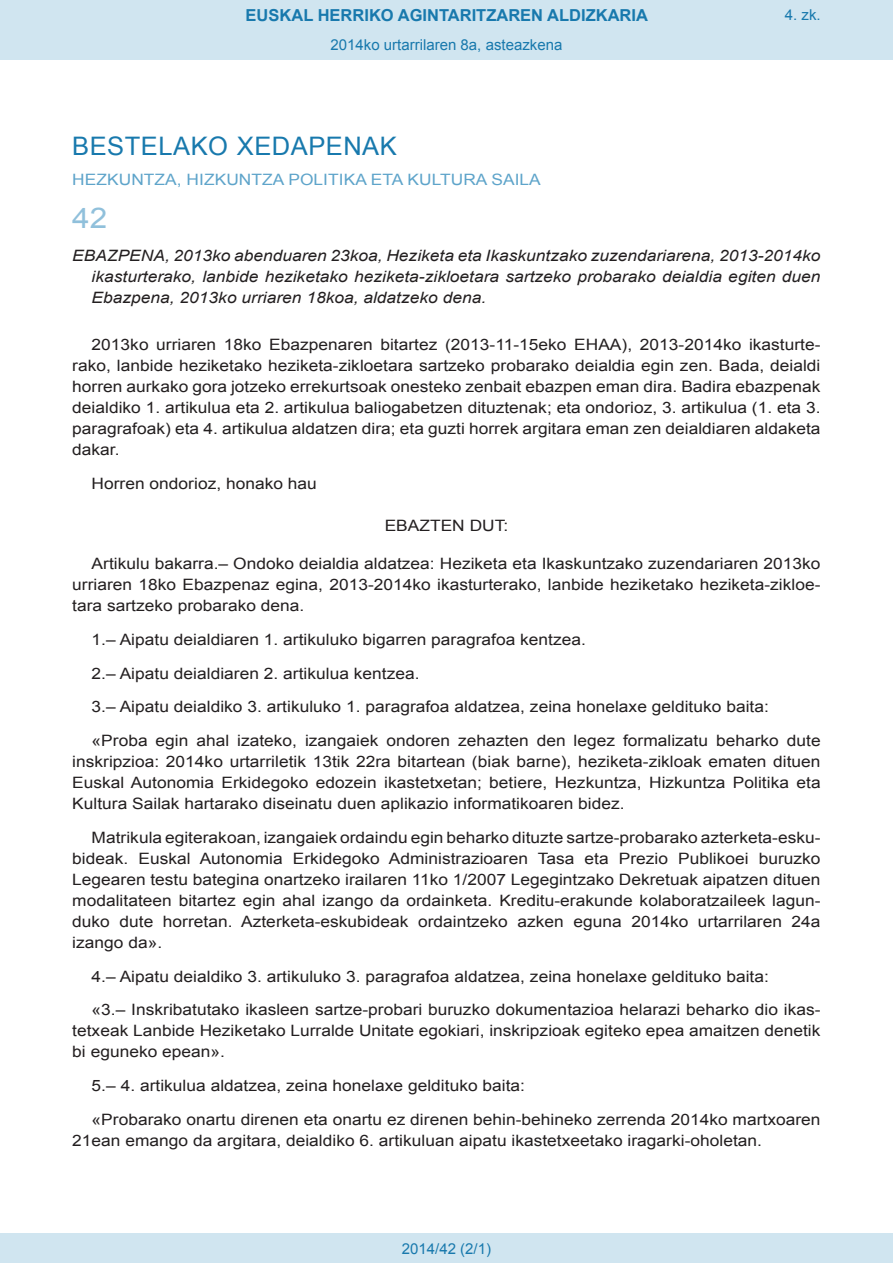
<style>
.page{position:relative;width:893px;height:1263px;background:#fff}
.page>*{position:absolute;margin:0;border:0;box-sizing:border-box;transform-origin:0 0}
.BOPVOrden{font:28.5px "Arial";color:#90c0db;scale:1.11 1}
.BOPVSeccion{font:25.5px "Arial";letter-spacing:.02em;color:#1879ad}
.t1{font:700 16.5px "Arial";color:#1879ad}
.BOPVDetalle{font:15.6px/21px "Arial";color:#231f20;text-align:justify;scale:1.11 1}
.BOPVTitulo{font:italic 15.6px/21px "Arial";color:#231f20;text-align:justify;scale:1.11 1}
.BOPVOrganismo{font:15.6px "Arial";letter-spacing:.005em;color:#5ea4ca;scale:1.11 1}
.BOPVClave{font:15.6px "Arial";color:#231f20;scale:1.11 1}
.Paginacion_Centro{font:15px "Arial";color:#1879ad}
</style>
<div class="page">
<div style="left:0;top:0;width:893px;height:60px;background:#d0e5f0"></div>
<div style="left:0;top:1233px;width:893px;height:30px;background:#d0e5f0"></div>
<p class="t1" style="left:246px;top:4px;width:404px">EUSKAL HERRIKO AGINTARITZAREN ALDIZKARIA</p>
<p class="Paginacion_Centro" style="left:331px;top:35px;width:233px">2014ko urtarrilaren 8a, asteazkena</p>
<p class="Paginacion_Centro" style="left:785px;top:5px;width:37px">4. zk.</p>
<p class="BOPVSeccion" style="left:72px;top:129px;width:326px">BESTELAKO XEDAPENAK</p>
<p class="BOPVOrganismo" style="left:72px;top:169px;width:424px">HEZKUNTZA, HIZKUNTZA POLITIKA ETA KULTURA SAILA</p>
<p class="BOPVOrden" style="left:72px;top:199px;width:33px">42</p>
<p class="BOPVTitulo" style="left:92px;top:246px;width:658px;text-indent:-19px">EBAZPENA, 2013ko abenduaren 23koa, Heziketa eta Ikaskuntzako zuzendariarena, 2013-2014ko ikasturterako, lanbide heziketako heziketa-zikloetara sartzeko probarako deialdia egiten duen Ebazpena, 2013ko urriaren 18koa, aldatzeko dena.</p>
<p class="BOPVDetalle" style="left:72px;top:334px;width:676px;text-indent:19px">2013ko urriaren 18ko Ebazpenaren bitartez (2013-11-15eko EHAA), 2013-2014ko ikasturte&shy;rako, lanbide heziketako heziketa-zikloetara sartzeko probarako deialdia egin zen. Bada, deialdi horren aurkako gora jotzeko errekurtsoak onesteko zenbait ebazpen eman dira. Badira ebazpenak deialdiko 1. artikulua eta 2. artikulua baliogabetzen dituztenak; eta ondorioz, 3. artikulua (1. eta 3. paragrafoak) eta 4. artikulua aldatzen dira; eta guzti horrek argitara eman zen deialdiaren aldaketa dakar.</p>
<p class="BOPVDetalle" style="left:92px;top:473px;width:204px">Horren ondorioz, honako hau</p>
<p class="BOPVClave" style="left:385px;top:515px;width:113px">EBAZTEN DUT:</p>
<p class="BOPVDetalle" style="left:72px;top:553px;width:676px;text-indent:19px">Artikulu bakarra.– Ondoko deialdia aldatzea: Heziketa eta Ikaskuntzako zuzendariaren 2013ko urriaren 18ko Ebazpenaz egina, 2013-2014ko ikasturterako, lanbide heziketako heziketa-zikloe&shy;tara sartzeko probarako dena.</p>
<p class="BOPVDetalle" style="left:92px;top:629px;width:447px">1.– Aipatu deialdiaren 1. artikuluko bigarren paragrafoa kentzea.</p>
<p class="BOPVDetalle" style="left:92px;top:663px;width:297px">2.– Aipatu deialdiaren 2. artikulua kentzea.</p>
<p class="BOPVDetalle" style="left:92px;top:696px;width:612px">3.– Aipatu deialdiko 3. artikuluko 1. paragrafoa aldatzea, zeina honelaxe geldituko baita:</p>
<p class="BOPVDetalle" style="left:72px;top:730px;width:676px;text-indent:19px">«Proba egin ahal izateko, izangaiek ondoren zehazten den legez formalizatu beharko dute inskripzioa: 2014ko urtarriletik 13tik 22ra bitartean (biak barne), heziketa-zikloak ematen dituen Euskal Autonomia Erkidegoko edozein ikastetxetan; betiere, Hezkuntza, Hizkuntza Politika eta Kultura Sailak hartarako diseinatu duen aplikazio informatikoaren bidez.</p>
<p class="BOPVDetalle" style="left:72px;top:827px;width:676px;text-indent:19px">Matrikula egiterakoan, izangaiek ordaindu egin beharko dituzte sartze-probarako azterketa-esku&shy;bideak. Euskal Autonomia Erkidegoko Administrazioaren Tasa eta Prezio Publikoei buruzko Legearen testu bategina onartzeko irailaren 11ko 1/2007 Legegintzako Dekretuak aipatzen dituen modalitateen bitartez egin ahal izango da ordainketa. Kreditu-erakunde kolaboratzaileek lagun&shy;duko dute horretan. Azterketa-eskubideak ordaintzeko azken eguna 2014ko urtarrilaren 24a izango da».</p>
<p class="BOPVDetalle" style="left:92px;top:966px;width:612px">4.– Aipatu deialdiko 3. artikuluko 3. paragrafoa aldatzea, zeina honelaxe geldituko baita:</p>
<p class="BOPVDetalle" style="left:72px;top:999px;width:676px;text-indent:19px">«3.– Inskribatutako ikasleen sartze-probari buruzko dokumentazioa helarazi beharko dio ikas&shy;tetxeak Lanbide Heziketako Lurralde Unitate egokiari, inskripzioak egiteko epea amaitzen denetik bi eguneko epean».</p>
<p class="BOPVDetalle" style="left:92px;top:1075px;width:392px">5.– 4. artikulua aldatzea, zeina honelaxe geldituko baita:</p>
<p class="BOPVDetalle" style="left:72px;top:1109px;width:676px;text-indent:19px">«Probarako onartu direnen eta onartu ez direnen behin-behineko zerrenda 2014ko martxoaren<br>21ean emango da argitara, deialdiko 6. artikuluan aipatu ikastetxeetako iragarki-oholetan.</p>
<p class="Paginacion_Centro" style="left:402px;top:1238px;width:91px">2014/42 (2/1)</p>
</div>
